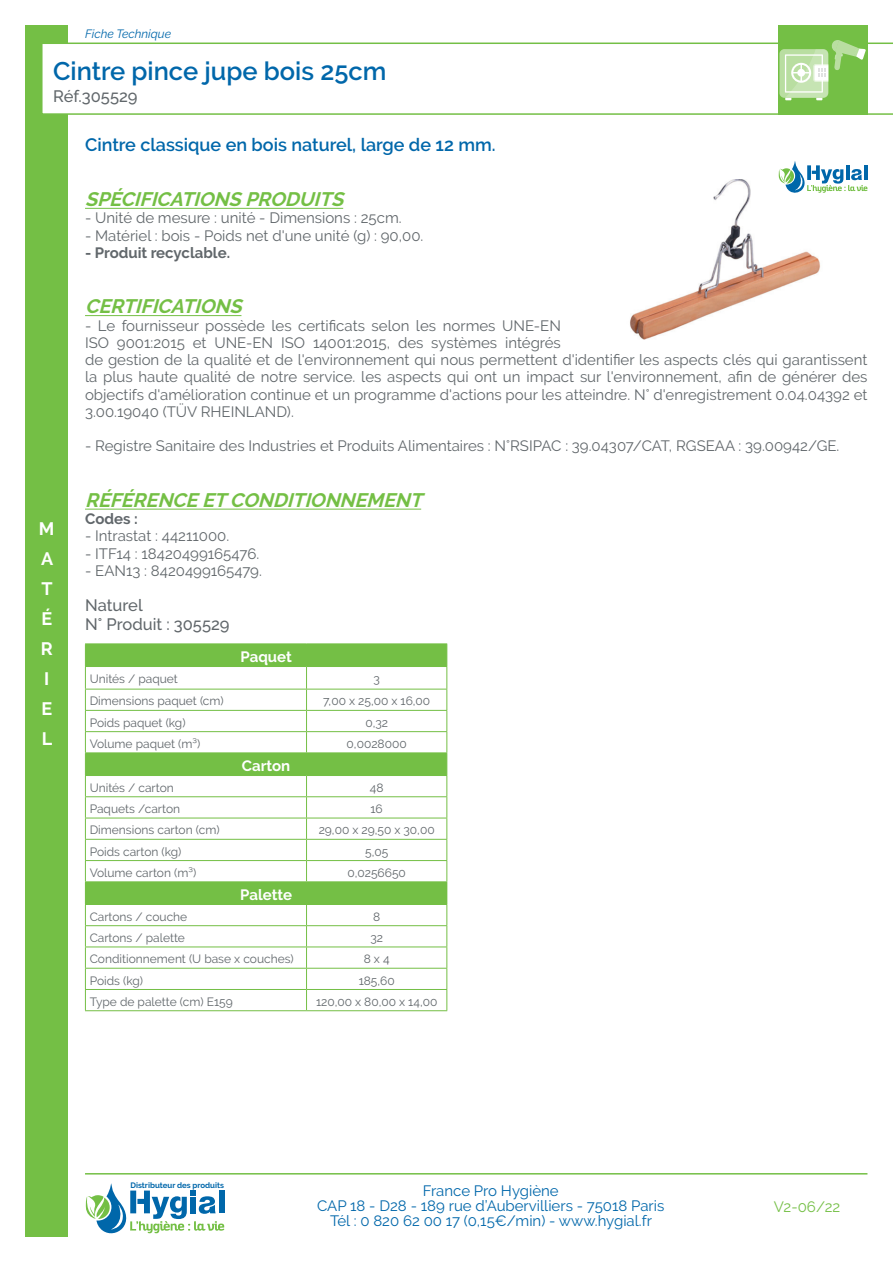
<style>
.page{position:relative;width:893px;height:1263px;background:#fff}
.page>*{position:absolute;margin:0;border:0;box-sizing:border-box;transform-origin:0 0}
.t1{font:600 25.5px "Raleway";color:#0067aa}
.t2{font:italic 700 19.5px "Raleway";color:#74bf45}
.t3{font:600 18px "Raleway";color:#0067aa}
.t4{font:700 18px/30px "Raleway";color:#fff}
.t5{font:500 16.5px/19.5px "Raleway";color:#61676b}
.t6{font:15px/17.2px "Raleway";color:#61676b}
.t7{font:15px/15px "Raleway";color:#0067aa;text-align:center}
.t8{font:700 15px "Raleway";color:#61676b}
.t9{font:700 15px "Raleway";color:#fff}
.t10{font:15px "Raleway";color:#74bf45}
.t11{font:12px "Raleway";color:#61676b}
.t12{font:italic 12px "Raleway";color:#0067aa}
.t13{font:700 7.8px "Raleway";color:#0067aa}
</style>
<div class="page">
<hr style="left:85px;top:1173px;width:782px;height:1px;background:#74bf45">
<div style="left:26px;top:26px;width:42px;height:1211px;background:#74bf45"></div>
<svg style="left:85px;top:1183px;width:139px;height:50px"></svg>
<svg style="left:42px;top:43px;width:851px;height:72px"></svg>
<div style="left:778px;top:26px;width:89px;height:89px;background:#74bf45"></div>
<hr style="left:85px;top:208px;width:258px;height:1px;background:#74bf45">
<hr style="left:85px;top:315px;width:156px;height:1px;background:#74bf45">
<hr style="left:85px;top:509px;width:336px;height:1px;background:#74bf45">
<img style="left:630px;top:179px;width:191px;height:161px">
<svg style="left:86px;top:644px;width:360px;height:131px"></svg>
<div style="left:85px;top:882px;width:362px;height:22px;background:#74bf45"></div>
<hr style="left:85px;top:643px;width:222px;height:1px;background:#74bf45">
<hr style="left:307px;top:643px;width:140px;height:1px;background:#74bf45">
<hr style="left:85px;top:666px;width:222px;height:1px;background:#74bf45">
<hr style="left:307px;top:666px;width:140px;height:1px;background:#74bf45">
<hr style="left:85px;top:689px;width:222px;height:1px;background:#74bf45">
<hr style="left:307px;top:689px;width:140px;height:1px;background:#74bf45">
<hr style="left:85px;top:710px;width:222px;height:1px;background:#74bf45">
<hr style="left:307px;top:710px;width:140px;height:1px;background:#74bf45">
<hr style="left:85px;top:731px;width:222px;height:1px;background:#74bf45">
<hr style="left:307px;top:731px;width:140px;height:1px;background:#74bf45">
<svg style="left:306px;top:667px;width:1px;height:85px"></svg>
<hr style="left:85px;top:752px;width:222px;height:1px;background:#74bf45">
<hr style="left:307px;top:752px;width:140px;height:1px;background:#74bf45">
<hr style="left:85px;top:775px;width:222px;height:1px;background:#74bf45">
<hr style="left:307px;top:775px;width:140px;height:1px;background:#74bf45">
<hr style="left:85px;top:796px;width:222px;height:1px;background:#74bf45">
<hr style="left:307px;top:796px;width:140px;height:1px;background:#74bf45">
<hr style="left:85px;top:818px;width:222px;height:1px;background:#74bf45">
<hr style="left:307px;top:818px;width:140px;height:1px;background:#74bf45">
<hr style="left:85px;top:839px;width:222px;height:1px;background:#74bf45">
<hr style="left:307px;top:839px;width:140px;height:1px;background:#74bf45">
<hr style="left:85px;top:860px;width:222px;height:1px;background:#74bf45">
<hr style="left:307px;top:860px;width:140px;height:1px;background:#74bf45">
<svg style="left:306px;top:776px;width:1px;height:105px"></svg>
<hr style="left:85px;top:881px;width:222px;height:1px;background:#74bf45">
<hr style="left:307px;top:881px;width:140px;height:1px;background:#74bf45">
<hr style="left:85px;top:904px;width:222px;height:1px;background:#74bf45">
<hr style="left:307px;top:904px;width:140px;height:1px;background:#74bf45">
<hr style="left:85px;top:925px;width:222px;height:1px;background:#74bf45">
<hr style="left:307px;top:925px;width:140px;height:1px;background:#74bf45">
<hr style="left:85px;top:946px;width:222px;height:1px;background:#74bf45">
<hr style="left:307px;top:946px;width:140px;height:1px;background:#74bf45">
<hr style="left:85px;top:968px;width:222px;height:1px;background:#74bf45">
<hr style="left:307px;top:968px;width:140px;height:1px;background:#74bf45">
<hr style="left:85px;top:989px;width:222px;height:1px;background:#74bf45">
<svg style="left:85px;top:644px;width:1px;height:366px"></svg>
<hr style="left:307px;top:989px;width:140px;height:1px;background:#74bf45">
<svg style="left:306px;top:905px;width:1px;height:105px"></svg>
<svg style="left:446px;top:644px;width:1px;height:366px"></svg>
<hr style="left:85px;top:1010px;width:222px;height:1px;background:#74bf45">
<hr style="left:307px;top:1010px;width:140px;height:1px;background:#74bf45">
<svg style="left:778px;top:161px;width:89px;height:33px"></svg>
<div style="left:779px;top:49px;width:49px;height:49px;background:#b9dea1;border-radius:5px"></div>
<svg style="left:785px;top:40px;width:81px;height:60px"></svg>
<p class="t12" style="left:85px;top:27px;width:88px">Fiche Technique</p>
<h1 class="t1" style="left:53px;top:56px;width:335px">Cintre pince jupe bois 25cm</h1>
<p class="t5" style="left:53px;top:86px;width:86px">Réf.305529</p>
<p class="t4" style="left:39px;top:514px;width:17px">M<br>A<br>T<br>É<br>R<br>I<br>E<br>L</p>
<p class="t3" style="left:85px;top:134px;width:412px">Cintre classique en bois naturel, large de 12 mm.</p>
<h2 class="t2" style="left:85px;top:188px;width:266px">SPÉCIFICATIONS PRODUITS</h2>
<p class="t6" style="left:85px;top:209px;width:318px">- Unité de mesure : unité - Dimensions : 25cm.</p>
<p class="t6" style="left:85px;top:227px;width:340px">- Matériel : bois - Poids net d'une unité (g) : 90,00.</p>
<p class="t8" style="left:85px;top:244px;width:147px">- Produit recyclable.</p>
<h2 class="t2" style="left:85px;top:295px;width:164px">CERTIFICATIONS</h2>
<p class="t6" style="left:85px;top:317px;width:784px">- Le fournisseur possède les certificats selon les normes UNE-EN<br>ISO 9001:2015 et UNE-EN ISO 14001:2015, des systèmes intégrés<br>de gestion de la qualité et de l'environnement qui nous permettent d'identifier les aspects clés qui garantissent la plus haute qualité de notre service. les aspects qui ont un impact sur l'environnement, afin de générer des objectifs d'amélioration continue et un programme d'actions pour les atteindre. N° d'enregistrement 0.04.04392 et 3.00.19040 (TÜV RHEINLAND).</p>
<p class="t6" style="left:85px;top:437px;width:756px">- Registre Sanitaire des Industries et Produits Alimentaires : N°RSIPAC : 39.04307/CAT, RGSEAA : 39.00942/GE.</p>
<h2 class="t2" style="left:85px;top:489px;width:344px">RÉFÉRENCE ETCONDITIONNEMENT</h2>
<p class="t8" style="left:85px;top:510px;width:54px">Codes :</p>
<p class="t6" style="left:85px;top:527px;width:146px">- Intrastat : 44211000.</p>
<p class="t6" style="left:85px;top:545px;width:176px">- ITF14 : 18420499165476.</p>
<p class="t6" style="left:85px;top:562px;width:178px">- EAN13 : 8420499165479.</p>
<p class="t5" style="left:85px;top:595px;width:146px">Naturel<br>N° Produit : 305529</p>
<p class="t9" style="left:240px;top:648px;width:53px">Paquet</p>
<p class="t11" style="left:90px;top:672px;width:90px">Unités / paquet</p>
<p class="t11" style="left:373px;top:672px;width:8px">3</p>
<p class="t11" style="left:90px;top:694px;width:136px">Dimensions paquet (cm)</p>
<p class="t11" style="left:323px;top:694px;width:109px">7,00 x 25,00 x 16,00</p>
<p class="t11" style="left:90px;top:715px;width:97px">Poids paquet (kg)</p>
<p class="t11" style="left:365px;top:715px;width:24px">0,32</p>
<p class="t11" style="left:90px;top:737px;width:112px">Volume paquet (m³)</p>
<p class="t11" style="left:347px;top:737px;width:62px">0,0028000</p>
<p class="t9" style="left:242px;top:757px;width:50px">Carton</p>
<p class="t11" style="left:90px;top:780px;width:86px">Unités / carton</p>
<p class="t11" style="left:370px;top:780px;width:15px">48</p>
<p class="t11" style="left:90px;top:802px;width:92px">Paquets /carton</p>
<p class="t11" style="left:370px;top:802px;width:14px">16</p>
<p class="t11" style="left:90px;top:823px;width:131px">Dimensions carton (cm)</p>
<p class="t11" style="left:319px;top:823px;width:118px">29,00 x 29,50 x 30,00</p>
<p class="t11" style="left:90px;top:844px;width:93px">Poids carton (kg)</p>
<p class="t11" style="left:365px;top:844px;width:25px">5,05</p>
<p class="t11" style="left:90px;top:866px;width:108px">Volume carton (m³)</p>
<p class="t11" style="left:347px;top:866px;width:60px">0,0256650</p>
<p class="t9" style="left:240px;top:886px;width:53px">Palette</p>
<p class="t11" style="left:90px;top:909px;width:99px">Cartons / couche</p>
<p class="t11" style="left:373px;top:909px;width:9px">8</p>
<p class="t11" style="left:90px;top:931px;width:97px">Cartons / palette</p>
<p class="t11" style="left:370px;top:931px;width:14px">32</p>
<p class="t11" style="left:90px;top:952px;width:206px">Conditionnement (U base x couches)</p>
<p class="t11" style="left:364px;top:952px;width:27px">8 x 4</p>
<p class="t11" style="left:90px;top:973px;width:55px">Poids (kg)</p>
<p class="t11" style="left:359px;top:973px;width:38px">185,60</p>
<p class="t11" style="left:90px;top:994px;width:145px">Type de palette (cm) E159</p>
<p class="t11" style="left:316px;top:994px;width:123px">120,00 x 80,00 x 14,00</p>
<p class="t13" style="left:130px;top:1180px;width:95px">Distributeur des produits</p>
<p class="t7" style="left:317px;top:1183px;width:349px">France Pro Hygiène<br>CAP 18 - D28 - 189 rue d’Aubervilliers - 75018 Paris<br>Tél : 0 820 62 00 17 (0,15€/min) - www.hygial.fr</p>
<p class="t10" style="left:774px;top:1198px;width:68px">V2-06/22</p>
</div>
